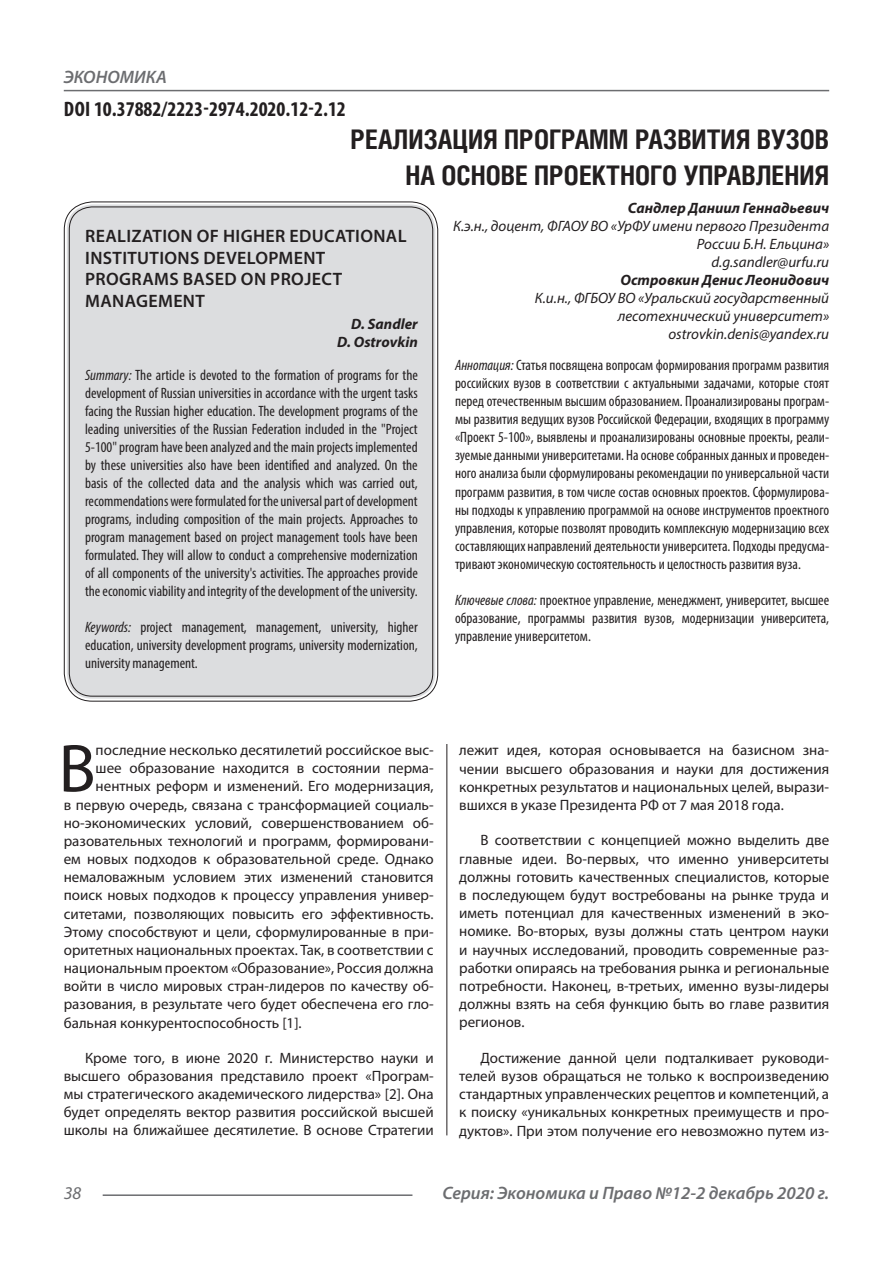
<style>
.page{position:relative;width:893px;height:1263px;background:#fff}
.page>*{position:absolute;margin:0;border:0;box-sizing:border-box;transform-origin:0 0}
.Статья_текст_первый{font:68.4px "Myriad Pro";color:#231f20}
.Статья_название{font:700 27px/36px "Helios Cond C";color:#231f20;text-align:right}
.ДОИ{font:700 condensed 21px "Myriad Pro";color:#231f20}
.Статья_название_англ{font:600 18px/21.6px "Myriad Pro";letter-spacing:.02em;color:#231f20}
.t1{font:italic 600 18px "Myriad Pro";color:#6c6d70}
.t2{font:italic 18px "Myriad Pro";color:#6c6d70}
.Статья_текст{font:15px/18.1px "Myriad Pro";color:#231f20;text-align:justify}
.Статья_аннотация_анг{font:condensed 15px/18px "Myriad Pro";color:#231f20;text-align:justify}
.Статья_аннотация_тек{font:condensed 15px/18px "Myriad Pro";color:#231f20;text-align:justify}
.Статья_текст_первый-2{font:15px "Myriad Pro";color:#231f20}
.Статья_автор_инфо{font:italic 15px/18px "Myriad Pro";color:#231f20;text-align:right}
.Статья_автор_инфо-2{font:italic 700 15px "Myriad Pro";color:#231f20}
.Статья_автор_англ{font:italic 700 15px "Myriad Pro";color:#231f20}
.s1{font-style:italic}
</style>
<div class="page">
<hr style="left:446px;top:128px;width:1px;height:1007px;background:#231f20">
<hr style="left:103px;top:1194px;width:309px;height:2px;background:#6c6d70">
<hr style="left:64px;top:90px;width:765px;height:1px;background:#6c6d70">
<div style="left:67px;top:204px;width:368px;height:495px;background:#dcdddf;border-radius:26px"></div>
<p class="t1" style="left:64px;top:66px;width:105px">ЭКОНОМИКА</p>
<p class="ДОИ" style="left:64px;top:96px;width:283px">DOI 10.37882/2223-2974.2020.12-2.12</p>
<p class="Статья_название" style="left:351px;top:121px;width:480px">РЕАЛИЗАЦИЯ ПРОГРАММ РАЗВИТИЯ ВУЗОВ<br>НА ОСНОВЕ ПРОЕКТНОГО УПРАВЛЕНИЯ</p>
<p class="Статья_автор_инфо-2" style="left:628px;top:198px;width:203px">Сандлер Даниил Геннадьевич</p>
<p class="Статья_автор_инфо" style="left:453px;top:216px;width:377px">К.э.н., доцент, ФГАОУ ВО «УрФУ имени первого Президента<br>России Б.Н. Ельцина»</p>
<p class="Статья_автор_инфо" style="left:712px;top:252px;width:119px">d.g.sandler@urfu.ru</p>
<p class="Статья_автор_инфо-2" style="left:620px;top:270px;width:210px">Островкин Денис Леонидович</p>
<p class="Статья_автор_инфо" style="left:535px;top:288px;width:296px">К.и.н., ФГБОУ ВО «Уральский государственный лесотехнический университет»</p>
<p class="Статья_автор_инфо" style="left:668px;top:324px;width:162px">ostrovkin.denis@yandex.ru</p>
<p class="Статья_аннотация_тек" style="left:455px;top:356px;width:376px"><span class="s1">Аннотация:</span> Статья посвящена вопросам формирования программ развития российских вузов в соответствии с актуальными задачами, которые стоят перед отечественным высшим образованием. Проанализированы програм&shy;мы развития ведущих вузов Российской Федерации, входящих в программу «Проект 5-100», выявлены и проанализированы основные проекты, реали&shy;зуемые данными университетами. На основе собранных данных и проведен&shy;ного анализа были сформулированы рекомендации по универсальной части программ развития, в том числе состав основных проектов. Сформулирова&shy;ны подходы к управлению программой на основе инструментов проектного управления, которые позволят проводить комплексную модернизацию всех составляющих направлений деятельности университета. Подходы предусма&shy;тривают экономическую состоятельность и целостность развития вуза.</p>
<p class="Статья_аннотация_тек" style="left:455px;top:590px;width:376px"><span class="s1">Ключевые слова:</span> проектное управление, менеджмент, университет, высшее образование, программы развития вузов, модернизации университета, управление университетом.</p>
<p class="Статья_название_англ" style="left:85px;top:225px;width:323px">REALIZATION OF HIGHER EDUCATIONAL<br>INSTITUTIONS DEVELOPMENT<br>PROGRAMS BASED ON PROJECT<br>MANAGEMENT</p>
<p class="Статья_автор_англ" style="left:351px;top:314px;width:68px">D. Sandler</p>
<p class="Статья_автор_англ" style="left:337px;top:332px;width:82px">D. Ostrovkin</p>
<p class="Статья_аннотация_анг" style="left:85px;top:365px;width:334px"><span class="s1">Summary:</span> The article is devoted to the formation of programs for the development of Russian universities in accordance with the urgent tasks facing the Russian higher education. The development programs of the leading universities of the Russian Federation included in the "Project 5-100" program have been analyzed and the main projects implemented by these universities also have been identified and analyzed. On the basis of the collected data and the analysis which was carried out, recommendations were formulated for the universal part of development programs, including composition of the main projects. Approaches to program management based on project management tools have been formulated. They will allow to conduct a comprehensive modernization of all components of the university's activities. The approaches provide the economic viability and integrity of the development of the university.</p>
<p class="Статья_аннотация_анг" style="left:85px;top:617px;width:334px"><span class="s1">Keywords:</span> project management, management, university, higher education, university development programs, university modernization, university management.</p>
<p class="Статья_текст_первый" style="left:59px;top:726px;width:39px">В</p>
<p class="Статья_текст_первый-2" style="left:96px;top:741px;width:340px">последние несколько десятилетий российское выс-</p>
<p class="Статья_текст_первый-2" style="left:96px;top:759px;width:340px">шее образование находится в состоянии перма-</p>
<p class="Статья_текст_первый-2" style="left:96px;top:777px;width:340px">нентных реформ и изменений. Его модернизация,</p>
<p class="Статья_текст_первый-2" style="left:64px;top:795px;width:371px">в первую очередь, связана с трансформацией социаль-</p>
<p class="Статья_текст_первый-2" style="left:64px;top:813px;width:371px">но-экономических условий, совершенствованием об-</p>
<p class="Статья_текст_первый-2" style="left:64px;top:832px;width:371px">разовательных технологий и программ, формировани-</p>
<p class="Статья_текст_первый-2" style="left:64px;top:850px;width:371px">ем новых подходов к образовательной среде. Однако</p>
<p class="Статья_текст_первый-2" style="left:64px;top:868px;width:371px">немаловажным условием этих изменений становится</p>
<p class="Статья_текст_первый-2" style="left:64px;top:886px;width:371px">поиск новых подходов к процессу управления универ-</p>
<p class="Статья_текст_первый-2" style="left:64px;top:904px;width:371px">ситетами, позволяющих повысить его эффективность.</p>
<p class="Статья_текст_первый-2" style="left:64px;top:922px;width:371px">Этому способствуют и цели, сформулированные в при-</p>
<p class="Статья_текст_первый-2" style="left:64px;top:941px;width:371px">оритетных национальных проектах. Так, в соответствии с</p>
<p class="Статья_текст_первый-2" style="left:64px;top:959px;width:371px">национальным проектом «Образование», Россия должна</p>
<p class="Статья_текст_первый-2" style="left:64px;top:977px;width:371px">войти в число мировых стран-лидеров по качеству об-</p>
<p class="Статья_текст_первый-2" style="left:64px;top:995px;width:371px">разования, в результате чего будет обеспечена его гло-</p>
<p class="Статья_текст_первый-2" style="left:64px;top:1013px;width:239px">бальная конкурентоспособность [1].</p>
<p class="Статья_текст" style="left:64px;top:1048px;width:371px;text-indent:21px">Кроме того, в июне 2020 г. Министерство науки и высшего образования представило проект «Програм&shy;мы стратегического академического лидерства» [2]. Она будет определять вектор развития российской высшей школы на ближайшее десятилетие. В основе Стратегии</p>
<p class="Статья_текст" style="left:459px;top:741px;width:371px">лежит идея, которая основывается на базисном зна&shy;чении высшего образования и науки для достижения конкретных результатов и национальных целей, вырази&shy;вшихся в указе Президента РФ от 7 мая 2018 года.</p>
<p class="Статья_текст" style="left:459px;top:831px;width:371px;text-indent:21px">В соответствии с концепцией можно выделить две главные идеи. Во-первых, что именно университеты должны готовить качественных специалистов, которые в последующем будут востребованы на рынке труда и иметь потенциал для качественных изменений в эко&shy;номике. Во-вторых, вузы должны стать центром науки и научных исследований, проводить современные раз&shy;работки опираясь на требования рынка и региональные потребности. Наконец, в-третьих, именно вузы-лидеры должны взять на себя функцию быть во главе развития регионов.</p>
<p class="Статья_текст" style="left:459px;top:1048px;width:371px;text-indent:21px">Достижение данной цели подталкивает руководи&shy;телей вузов обращаться не только к воспроизведению стандартных управленческих рецептов и компетенций, а к поиску «уникальных конкретных преимуществ и про&shy;дуктов». При этом получение его невозможно путем из-</p>
<p class="t2" style="left:64px;top:1182px;width:19px">38</p>
<p class="t1" style="left:442px;top:1182px;width:388px">Серия: Экономика и Право №12-2 декабрь 2020 г.</p>
</div>
